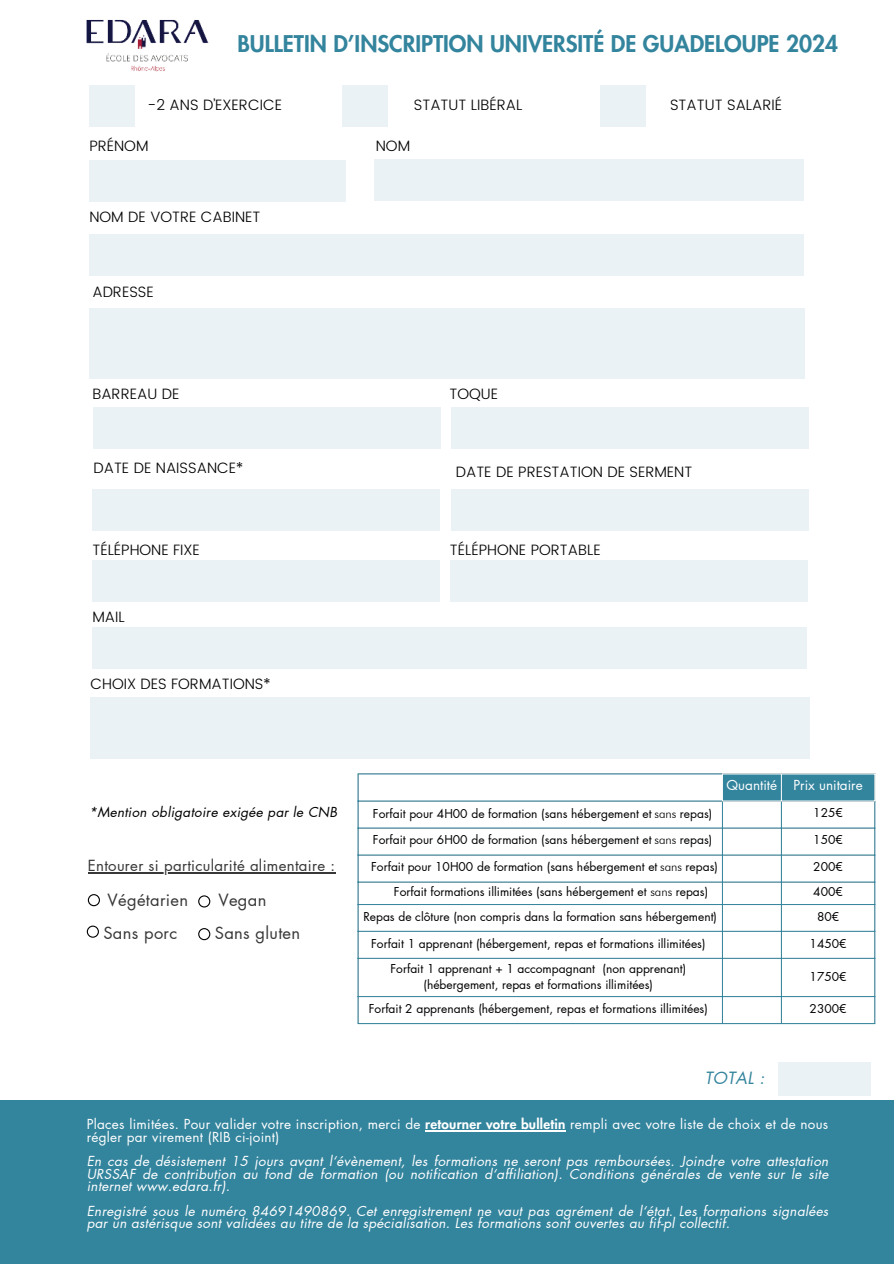
<style>
.page{position:relative;width:894px;height:1264px;background:#fff}
.page>*{position:absolute;margin:0;border:0;box-sizing:border-box;transform-origin:0 0}
.t1{font:800 22.5px "Futura LT Pro";color:#33849d}
.t2{font:16.5px/32.7px "Futura LT Pro";letter-spacing:.02em;color:#393838}
.t3{font:italic 16.5px "Futura LT Pro";letter-spacing:.02em;color:#33849d}
.t4{font:300 15px "Poppins";color:#000}
.t5{font:15px "Futura LT Pro";letter-spacing:.02em;color:#393838}
.t6{font:italic 13.5px/12.3px "Futura LT Pro";letter-spacing:.02em;color:#fff;text-align:justify}
.t7{font:13.5px/12.5px "Futura LT Pro";letter-spacing:.02em;color:#fff}
.t8{font:italic 13.5px "Futura LT Pro";letter-spacing:.02em;color:#000}
.t9{font:13.5px "Futura LT Pro";color:#fff}
.t10{font:12px/16px "Futura LT Pro";color:#000;text-align:center}
.s1{font-family:"Futura BT";font-weight:300}
.s2{font-weight:800}
</style>
<div class="page">
<div style="left:0;top:1100px;width:893px;height:163px;background:#33849d"></div>
<div style="left:89px;top:160px;width:256px;height:41px;background:#ebf2f5"></div>
<div style="left:451px;top:407px;width:357px;height:42px;background:#ebf2f5"></div>
<div style="left:450px;top:560px;width:357px;height:41px;background:#ebf2f5"></div>
<div style="left:89px;top:234px;width:715px;height:42px;background:#ebf2f5"></div>
<div style="left:374px;top:160px;width:430px;height:41px;background:#ebf2f5"></div>
<div style="left:93px;top:407px;width:348px;height:42px;background:#ebf2f5"></div>
<div style="left:92px;top:560px;width:348px;height:41px;background:#ebf2f5"></div>
<div style="left:92px;top:489px;width:348px;height:41px;background:#ebf2f5"></div>
<div style="left:92px;top:627px;width:715px;height:41px;background:#ebf2f5"></div>
<div style="left:451px;top:489px;width:357px;height:41px;background:#ebf2f5"></div>
<div style="left:90px;top:697px;width:719px;height:62px;background:#ebf2f5"></div>
<div style="left:89px;top:309px;width:715px;height:70px;background:#ebf2f5"></div>
<svg style="left:88px;top:894px;width:12px;height:12px"></svg>
<svg style="left:198px;top:895px;width:12px;height:12px"></svg>
<svg style="left:87px;top:925px;width:12px;height:12px"></svg>
<svg style="left:198px;top:928px;width:12px;height:12px"></svg>
<hr style="left:357px;top:774px;width:1px;height:249px;background:#33849d">
<hr style="left:722px;top:801px;width:1px;height:222px;background:#33849d">
<hr style="left:780px;top:801px;width:1px;height:222px;background:#33849d">
<hr style="left:874px;top:801px;width:1px;height:222px;background:#33849d">
<hr style="left:357px;top:773px;width:365px;height:1px;background:#33849d">
<hr style="left:357px;top:800px;width:365px;height:1px;background:#33849d">
<hr style="left:357px;top:827px;width:517px;height:1px;background:#33849d">
<hr style="left:357px;top:854px;width:517px;height:1px;background:#33849d">
<hr style="left:357px;top:881px;width:517px;height:1px;background:#33849d">
<hr style="left:357px;top:904px;width:517px;height:1px;background:#33849d">
<hr style="left:357px;top:931px;width:517px;height:1px;background:#33849d">
<hr style="left:357px;top:958px;width:517px;height:1px;background:#33849d">
<hr style="left:357px;top:996px;width:517px;height:1px;background:#33849d">
<hr style="left:357px;top:1023px;width:517px;height:1px;background:#33849d">
<div style="left:723px;top:773px;width:152px;height:27px;background:#33849d"></div>
<hr style="left:722px;top:773px;width:152px;height:1px;background:#fff">
<hr style="left:425px;top:1130px;width:140px;height:1px;background:#fff">
<hr style="left:88px;top:872px;width:247px;height:1px;background:#393838">
<div style="left:777px;top:1062px;width:93px;height:33px;background:#ebf2f5"></div>
<div style="left:89px;top:85px;width:46px;height:42px;background:#ebf2f5"></div>
<div style="left:342px;top:85px;width:46px;height:42px;background:#ebf2f5"></div>
<div style="left:600px;top:85px;width:46px;height:42px;background:#ebf2f5"></div>
<img style="left:86px;top:20px;width:123px;height:52px">
<h1 class="t1" style="left:237px;top:27px;width:602px">BULLETIN D’INSCRIPTION UNIVERSITÉ DE GUADELOUPE 2024</h1>
<p class="t4" style="left:147px;top:94px;width:136px">-2 ANS D’EXERCICE</p>
<p class="t4" style="left:414px;top:94px;width:110px">STATUT LIBÉRAL</p>
<p class="t4" style="left:670px;top:94px;width:113px">STATUT SALARIÉ</p>
<p class="t4" style="left:89px;top:135px;width:61px">PRÉNOM</p>
<p class="t4" style="left:89px;top:206px;width:173px">NOM DE VOTRE CABINET</p>
<p class="t4" style="left:92px;top:280px;width:63px">ADRESSE</p>
<p class="t4" style="left:376px;top:135px;width:36px">NOM</p>
<p class="t4" style="left:92px;top:383px;width:88px">BARREAU DE</p>
<p class="t4" style="left:93px;top:457px;width:151px">DATE DE NAISSANCE*</p>
<p class="t4" style="left:92px;top:539px;width:109px">TÉLÉPHONE FIXE</p>
<p class="t4" style="left:92px;top:605px;width:34px">MAIL</p>
<p class="t4" style="left:90px;top:672px;width:182px">CHOIX DES FORMATIONS*</p>
<p class="t4" style="left:449px;top:383px;width:50px">TOQUE</p>
<p class="t4" style="left:455px;top:461px;width:238px">DATE DE PRESTATION DE SERMENT</p>
<p class="t4" style="left:450px;top:539px;width:152px">TÉLÉPHONE PORTABLE</p>
<p class="t8" style="left:89px;top:803px;width:249px">*Mention obligatoire exigée par le CNB</p>
<p class="t5" style="left:88px;top:855px;width:249px">Entourer si particularité alimentaire :</p>
<h2 class="t2" style="left:108px;top:883px;width:82px">Végétarien</h2>
<h2 class="t2" style="left:215px;top:883px;width:87px">Vegan<br>Sans gluten</h2>
<h2 class="t2" style="left:103px;top:916px;width:75px">Sans porc</h2>
<p class="t9" style="left:726px;top:776px;width:138px">Quantité Prix unitaire</p>
<p class="t10" style="left:373px;top:805px;width:341px">Forfait pour 4H00 de formation (sans hébergement et <span class="s1">sans</span> repas)</p>
<p class="t10" style="left:813px;top:804px;width:31px">125€</p>
<p class="t10" style="left:373px;top:831px;width:341px">Forfait pour 6H00 de formation (sans hébergement et <span class="s1">sans</span> repas)</p>
<p class="t10" style="left:813px;top:831px;width:31px">150€</p>
<p class="t10" style="left:371px;top:858px;width:348px">Forfait pour 10H00 de formation (sans hébergement et <span class="s1">sans</span> repas)</p>
<p class="t10" style="left:813px;top:858px;width:31px">200€</p>
<p class="t10" style="left:394px;top:883px;width:315px">Forfait formations illimitées (sans hébergement et <span class="s1">sans</span> repas)</p>
<p class="t10" style="left:813px;top:883px;width:31px">400€</p>
<p class="t10" style="left:363px;top:908px;width:355px">Repas de clôture (non compris dans la formation sans hébergement)</p>
<p class="t10" style="left:816px;top:908px;width:24px">80€</p>
<p class="t10" style="left:371px;top:935px;width:335px">Forfait 1 apprenant (hébergement, repas et formations illimitées)</p>
<p class="t10" style="left:809px;top:935px;width:38px">1450€</p>
<p class="t10" style="left:390px;top:960px;width:297px">Forfait 1 apprenant + 1 accompagnant (non apprenant) (hébergement, repas et formations illimitées)</p>
<p class="t10" style="left:809px;top:968px;width:38px">1750€</p>
<p class="t10" style="left:369px;top:1000px;width:340px">Forfait 2 apprenants (hébergement, repas et formations illimitées)</p>
<p class="t10" style="left:809px;top:1000px;width:38px">2300€</p>
<h2 class="t3" style="left:704px;top:1066px;width:61px">TOTAL :</h2>
<p class="t7" style="left:87px;top:1117px;width:742px">Places limitées. Pour valider votre inscription, merci de <span class="s2">retourner votre bulletin</span> rempli avec votre liste de choix et de nous régler par virement (RIB ci-joint)</p>
<p class="t6" style="left:87px;top:1155px;width:742px">En cas de désistement 15 jours avant l‘évènement, les formations ne seront pas remboursées. Joindre votre attestation URSSAF de contribution au fond de formation (ou notification d‘affiliation). Conditions générales de vente sur le site internet www.edara.fr).</p>
<p class="t6" style="left:87px;top:1204px;width:742px">Enregistré sous le numéro 84691490869. Cet enregistrement ne vaut pas agrément de l‘état. Les formations signalées par un astérisque sont validées au titre de la spécialisation. Les formations sont ouvertes au fif-pl collectif.</p>
</div>
